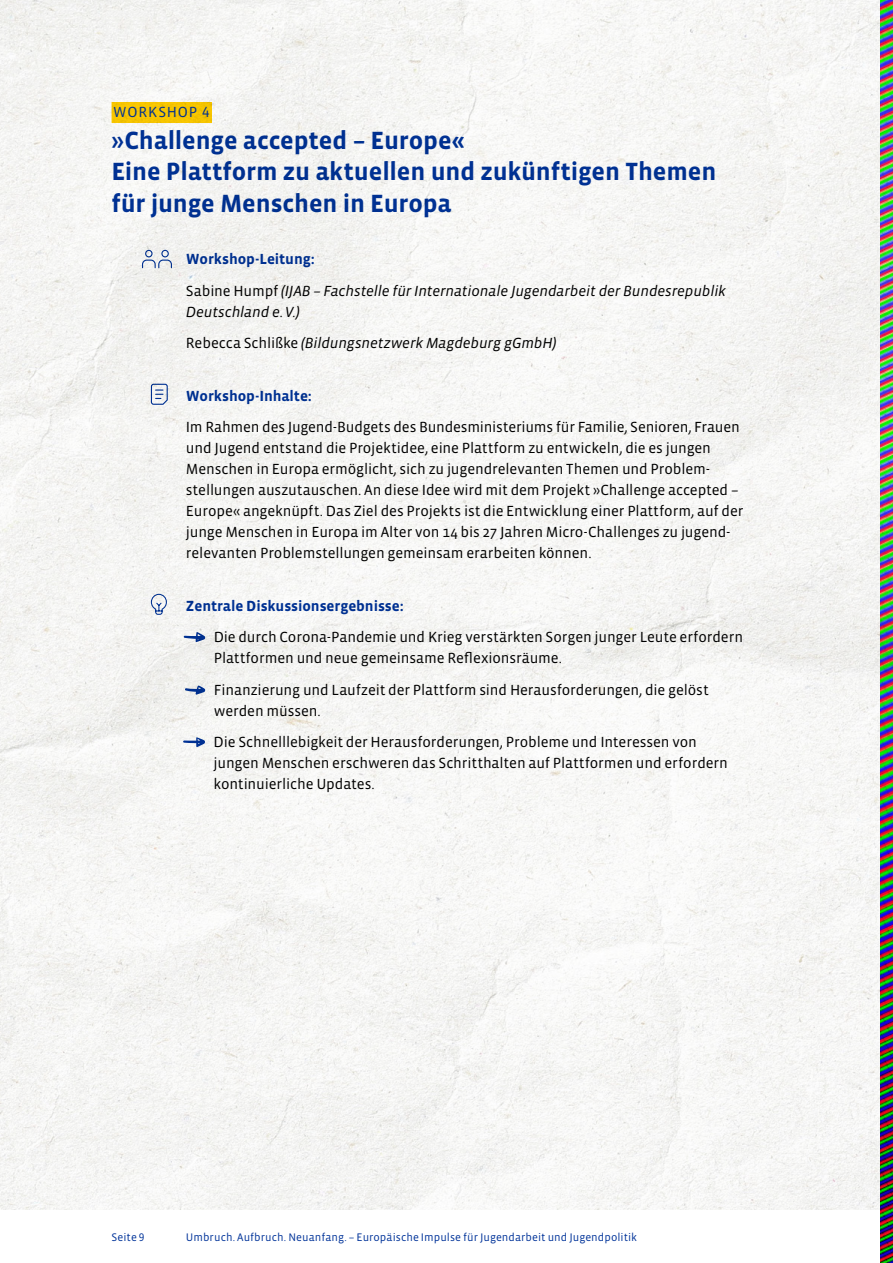
<style>
.page{position:relative;width:893px;height:1263px;background:#fff}
.page>*{position:absolute;margin:0;border:0;box-sizing:border-box;transform-origin:0 0}
.t1{font:700 25.5px/31.5px "Vista Sans OTCE";letter-spacing:-.005em;color:#039}
.t2{font:15px/21px "Vista Sans OTCE";letter-spacing:-.005em;color:#000}
.t3{font:italic 15px/31.5px "Vista Sans OTCE";letter-spacing:-.01em;color:#000}
.t4{font:700 15px "Vista Sans OTCE";letter-spacing:-.005em;color:#039}
.t5{font:15px "Vista Sans OTCE";letter-spacing:.055em;color:#039}
.t6{font:11.25px "Vista Sans OTCE";letter-spacing:.005em;color:#039}
.s1{font-weight:500}
.s2{font-weight:700;font-style:normal;color:#039}
.s3{font-style:normal}
</style>
<div class="page">
<img style="left:880px;top:1209px;width:13px;height:54px">
<img style="left:0;top:0;width:893px;height:1209px">
<p class="t5" style="left:113px;top:103px;width:98px">WORKSHOP 4</p>
<h1 class="t1" style="left:112px;top:124px;width:606px"><span class="s1">»</span>Challenge accepted – Europe«<br>Eine Plattform zu aktuellen und zukünftigen Themen für junge Menschen in Europa</h1>
<p class="t3" style="left:186px;top:243px;width:542px"><span class="s2">Workshop-Leitung:<br></span><span class="s3">Sabine Humpf</span> (IJAB – Fachstelle für Internationale Jugendarbeit der Bundesrepublik</p>
<p class="t3" style="left:186px;top:296px;width:372px">Deutschland e.V.)<br><span class="s3">Rebecca Schlißke</span> (Bildungsnetzwerk Magdeburg gGmbH)</p>
<p class="t4" style="left:186px;top:387px;width:128px">Workshop-Inhalte:</p>
<p class="t2" style="left:186px;top:416px;width:559px">Im Rahmen des Jugend-Budgets des Bundesministeriums für Familie, Senioren, Frauen und Jugend entstand die Projektidee, eine Plattform zu entwickeln, die es jungen Menschen in Europa ermöglicht, sich zu jugendrelevanten Themen und Problem&shy;stellungen auszutauschen. An diese Idee wird mit dem Projekt »Challenge accepted – Europe« angeknüpft. Das Ziel des Projekts ist die Entwicklung einer Plattform, auf der junge Menschen in Europa im Alter von 14 bis 27 Jahren Micro-Challenges zu jugend&shy;relevanten Problemstellungen gemeinsam erarbeiten können.</p>
<p class="t4" style="left:186px;top:597px;width:219px">Zentrale Diskussionsergebnisse:</p>
<p class="t2" style="left:214px;top:626px;width:531px">Die durch Corona-Pandemie und Krieg verstärkten Sorgen junger Leute erfordern<br>Plattformen und neue gemeinsame Reflexionsräume.</p>
<p class="t2" style="left:214px;top:679px;width:496px">Finanzierung und Laufzeit der Plattform sind Herausforderungen, die gelöst werden müssen.</p>
<p class="t2" style="left:214px;top:731px;width:516px">Die Schnelllebigkeit der Herausforderungen, Probleme und Interessen von jungen Menschen erschweren das Schritthalten auf Plattformen und erfordern kontinuierliche Updates.</p>
<p class="t6" style="left:112px;top:1230px;width:35px">Seite 9</p>
<p class="t6" style="left:186px;top:1230px;width:453px">Umbruch. Aufbruch. Neuanfang. – Europäische Impulse für Jugendarbeit und Jugendpolitik</p>
</div>
